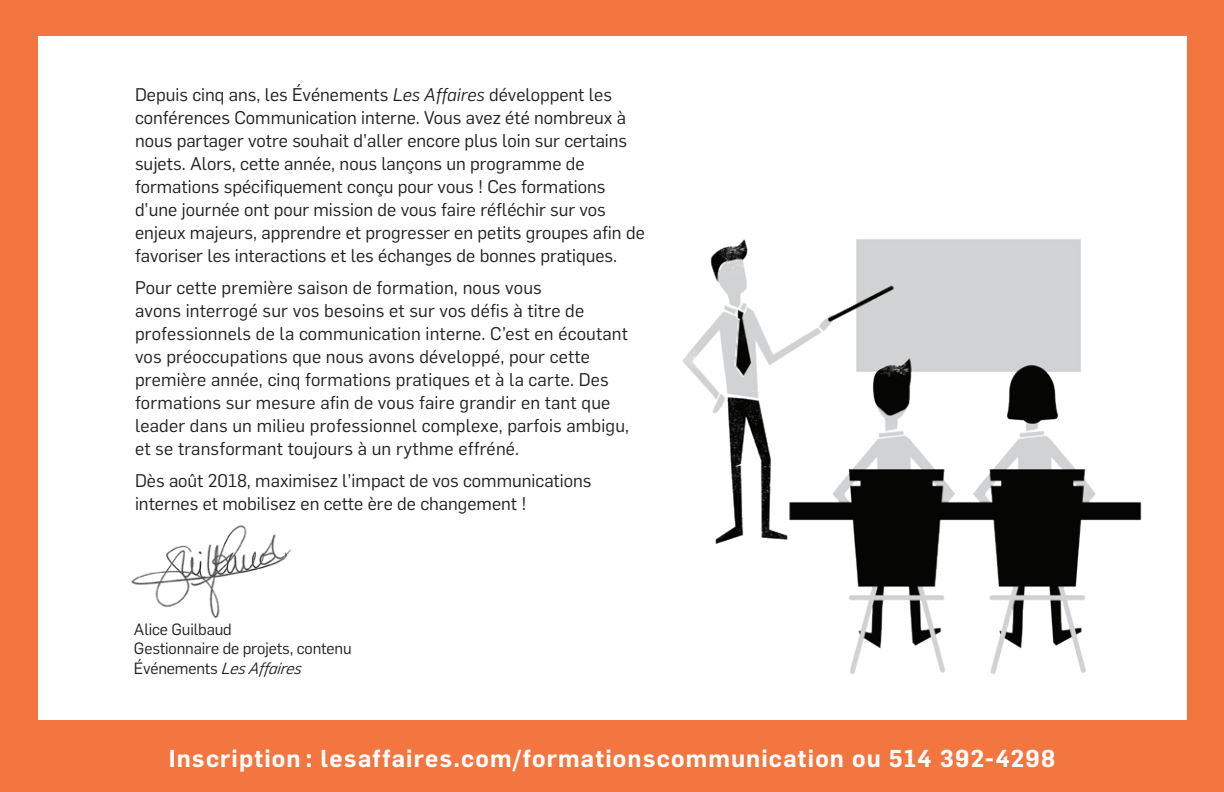
<style>
.page{position:relative;width:1224px;height:792px;background:#f3753f}
.page>*{position:absolute;margin:0;border:0;box-sizing:border-box;transform-origin:0 0}
.t1{font:600 24px "Flama";letter-spacing:.05em;color:#fff}
.Description{font:18px/23px "Flama";color:#231f20}
.signature_lettre{font:16px "Flama";letter-spacing:-.01em;color:#231f20}
.t2{font:italic 16px "Flama";color:#231f20}
.s1{font-style:italic}
.s2{font-style:normal}
</style>
<div class="page">
<div style="left:38px;top:36px;width:1148px;height:684px;background:#fff"></div>
<img style="left:131px;top:525px;width:160px;height:93px">
<img style="left:682px;top:239px;width:460px;height:435px">
<p class="Description" style="left:135px;top:83px;width:511px">Depuis cinq ans, les Événements <span class="s1">Les Affaires</span> développent les conférences Communication interne. Vous avez été nombreux à nous partager votre souhait d’aller encore plus loin sur certains sujets. Alors, cette année, nous lançons un programme de formations spécifiquement conçu pour vous ! Ces formations d’une journée ont pour mission de vous faire réfléchir sur vos enjeux majeurs, apprendre et progresser en petits groupes afin de favoriser les interactions et les échanges de bonnes pratiques.</p>
<p class="Description" style="left:135px;top:276px;width:496px">Pour cette première saison de formation, nous vous<br>avons interrogé sur vos besoins et sur vos défis à titre de professionnels de la communication interne. C’est en écoutant vos préoccupations que nous avons développé, pour cette première année, cinq formations pratiques et à la carte. Des formations sur mesure afin de vous faire grandir en tant que leader dans un milieu professionnel complexe, parfois ambigu, et se transformant toujours à un rythme effréné.</p>
<p class="Description" style="left:135px;top:469px;width:458px">Dès août 2018, maximisez l’impact de vos communications internes et mobilisez en cette ère de changement !</p>
<p class="signature_lettre" style="left:134px;top:620px;width:99px">Alice Guilbaud</p>
<p class="signature_lettre" style="left:134px;top:639px;width:219px">Gestionnaire de projets, contenu</p>
<p class="t2" style="left:134px;top:657px;width:171px"><span class="s2">Événements</span> Les Affaires</p>
<p class="t1" style="left:169px;top:742px;width:888px">Inscription : lesaffaires.com/formationscommunication ou 514 392-4298</p>
</div>
